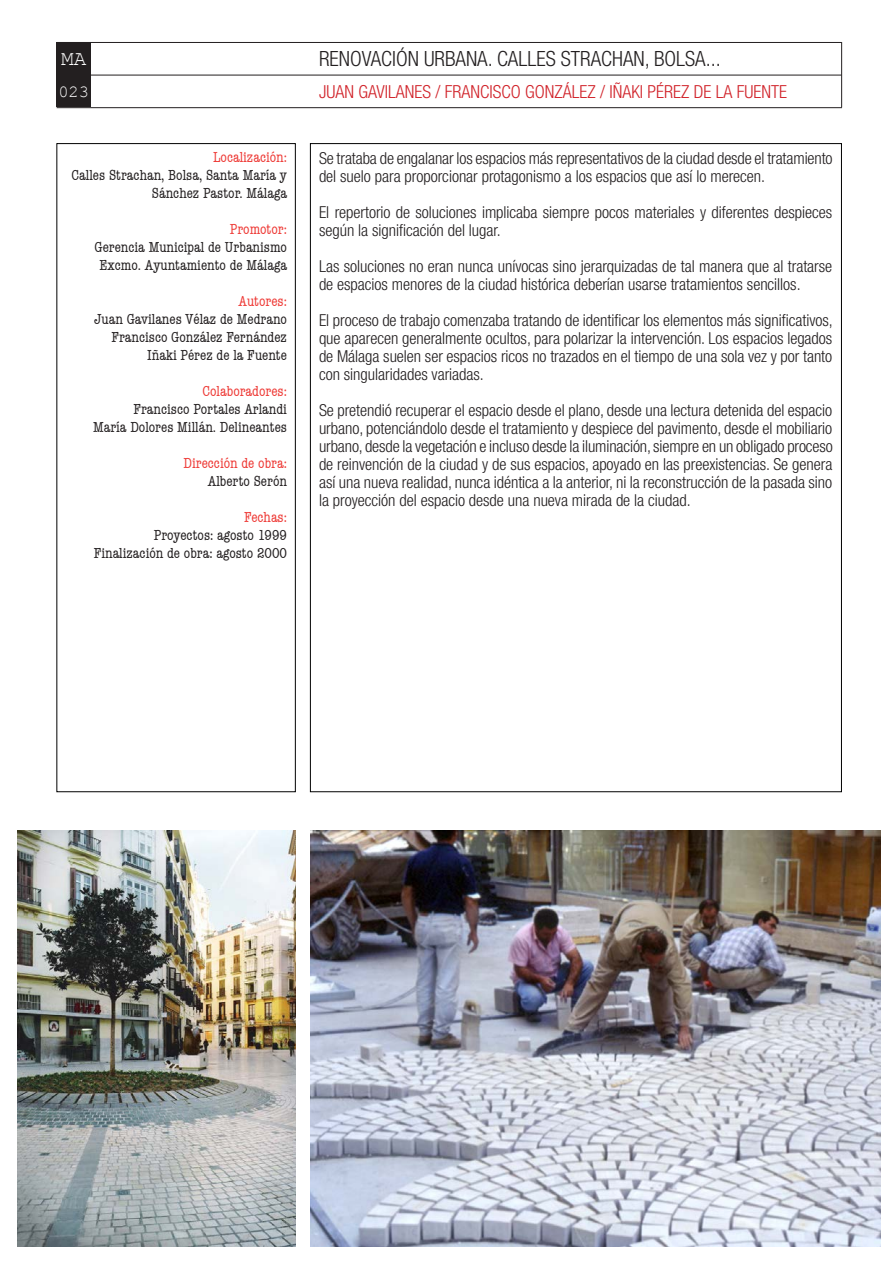
<style>
.page{position:relative;width:893px;height:1263px;background:#fff}
.page>*{position:absolute;margin:0;border:0;box-sizing:border-box;transform-origin:0 0}
.t1{font:300 condensed 21px "Helvetica Neue LT Std";color:#231f20}
.t2{font:21px "Courier New";color:#fff}
.t3{font:300 condensed 18px "Helvetica Neue LT Std";color:#d1232a}
.t4{font:16.95px "Courier New";color:#fff}
.t5{font:300 condensed 16.5px/18px "Helvetica Neue LT Std";color:#231f20}
.t6{font:condensed 15px/18px "American Typewriter";color:#231f20;text-align:right}
.t7{font:condensed 15px "American Typewriter";color:#ee3b37}
</style>
<div class="page">
<div style="left:57px;top:143px;width:239px;height:649px;border:1px solid #000"></div>
<hr style="left:57px;top:107px;width:785px;height:1px;background:#231f20">
<hr style="left:57px;top:42px;width:785px;height:1px;background:#231f20">
<div style="left:57px;top:43px;width:34px;height:64px;background:#231f20"></div>
<hr style="left:57px;top:75px;width:785px;height:1px;background:#231f20">
<hr style="left:841px;top:42px;width:1px;height:65px;background:#231f20">
<img style="left:17px;top:831px;width:279px;height:416px">
<img style="left:311px;top:831px;width:569px;height:416px">
<p class="t2" style="left:61px;top:46px;width:27px">MA</p>
<p class="t1" style="left:319px;top:47px;width:403px">RENOVACIÓN URBANA. CALLES STRACHAN, BOLSA...</p>
<p class="t3" style="left:319px;top:81px;width:470px">JUAN GAVILANES / FRANCISCO GONZÁLEZ / IÑAKI PÉREZ DE LA FUENTE</p>
<p class="t4" style="left:58px;top:81px;width:32px">023</p>
<p class="t7" style="left:213px;top:146px;width:76px">Localización:</p>
<p class="t6" style="left:72px;top:166px;width:217px">Calles Strachan, Bolsa, Santa María y<br>Sánchez Pastor. Málaga</p>
<p class="t7" style="left:230px;top:218px;width:59px">Promotor:</p>
<p class="t6" style="left:94px;top:238px;width:194px;text-align:center">Gerencia Municipal de Urbanismo<br>Excmo. Ayuntamiento de Málaga</p>
<p class="t7" style="left:239px;top:290px;width:50px">Autores:</p>
<p class="t6" style="left:94px;top:310px;width:194px">Juan Gavilanes Vélaz de Medrano</p>
<p class="t6" style="left:111px;top:328px;width:177px">Francisco González Fernández</p>
<p class="t6" style="left:147px;top:346px;width:141px">Iñaki Pérez de la Fuente</p>
<p class="t7" style="left:202px;top:380px;width:86px">Colaboradores:</p>
<p class="t6" style="left:134px;top:400px;width:155px">Francisco Portales Arlandi</p>
<p class="t6" style="left:93px;top:418px;width:195px">María Dolores Millán. Delineantes</p>
<p class="t7" style="left:184px;top:452px;width:105px">Dirección de obra:</p>
<p class="t6" style="left:208px;top:472px;width:81px">Alberto Serón</p>
<p class="t7" style="left:244px;top:506px;width:44px">Fechas:</p>
<p class="t6" style="left:154px;top:526px;width:135px">Proyectos: agosto 1999</p>
<p class="t6" style="left:94px;top:544px;width:195px">Finalización de obra: agosto 2000</p>
<p class="t5" style="left:319px;top:149px;width:515px">Se trataba de engalanar los espacios más representativos de la ciudad desde el tratamiento del suelo para proporcionar protagonismo a los espacios que así lo merecen.</p>
<p class="t5" style="left:319px;top:203px;width:515px">El repertorio de soluciones implicaba siempre pocos materiales y diferentes despieces según la significación del lugar.</p>
<p class="t5" style="left:319px;top:257px;width:515px">Las soluciones no eran nunca unívocas sino jerarquizadas de tal manera que al tratarse de espacios menores de la ciudad histórica deberían usarse tratamientos sencillos.</p>
<p class="t5" style="left:319px;top:311px;width:515px;text-align:justify">El proceso de trabajo comenzaba tratando de identificar los elementos más significativos, que aparecen generalmente ocultos, para polarizar la intervención. Los espacios legados de Málaga suelen ser espacios ricos no trazados en el tiempo de una sola vez y por tanto con singularidades variadas.</p>
<p class="t5" style="left:319px;top:401px;width:515px;text-align:justify">Se pretendió recuperar el espacio desde el plano, desde una lectura detenida del espacio urbano, potenciándolo desde el tratamiento y despiece del pavimento, desde el mobiliario urbano, desde la vegetación e incluso desde la iluminación, siempre en un obligado proceso de reinvención de la ciudad y de sus espacios, apoyado en las preexistencias. Se genera así una nueva realidad, nunca idéntica a la anterior, ni la reconstrucción de la pasada sino la proyección del espacio desde una nueva mirada de la ciudad.</p>
</div>
